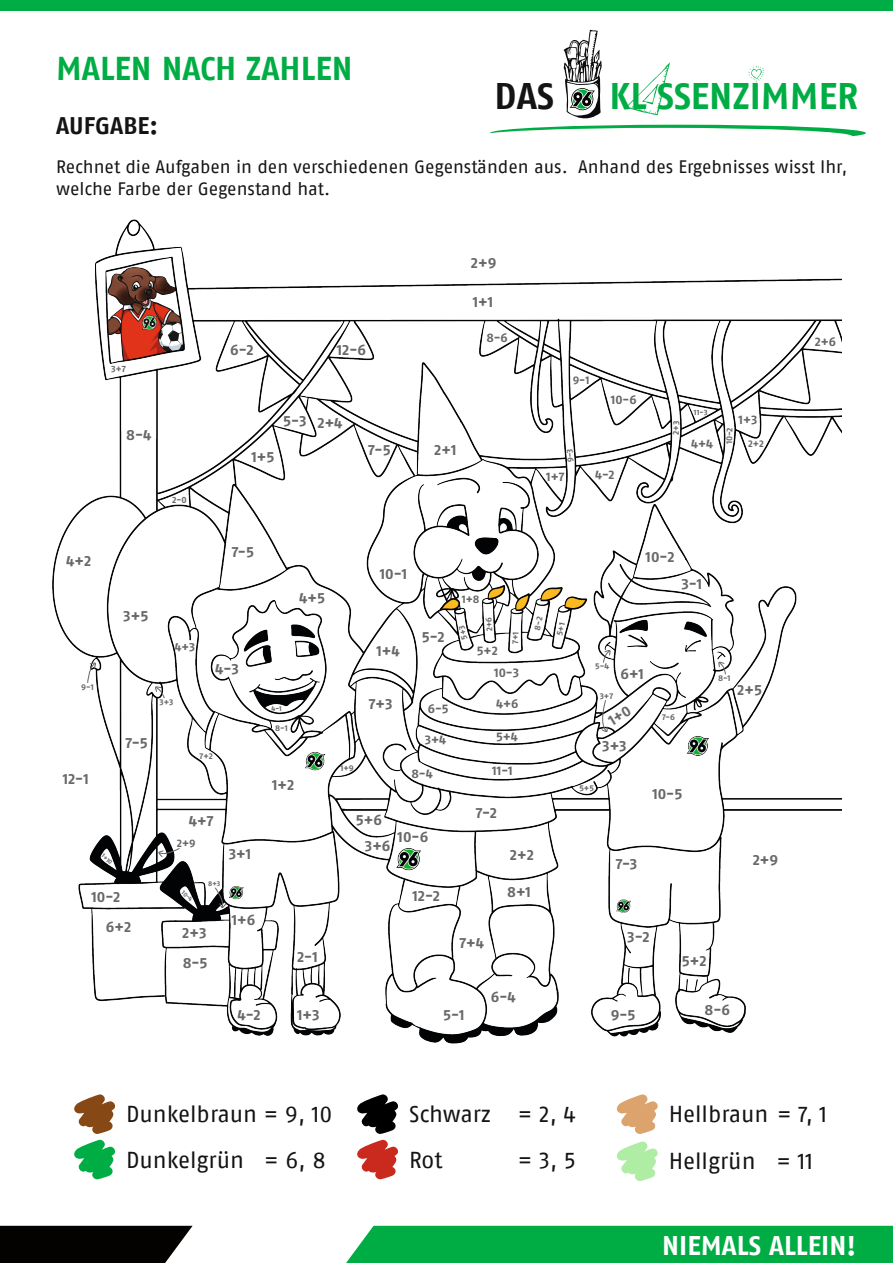
<style>
.page{position:relative;width:893px;height:1263px;background:#fff}
.page>*{position:absolute;margin:0;border:0;box-sizing:border-box;transform-origin:0 0}
.t1{font:37.05px "Fago No Bold Lf";color:#00ad44}
.t2{font:37.05px "Fago No Bold Lf";color:#131413}
.t3{font:33px "Fago No Bold Lf";color:#00ad44}
.t4{font:27px "Fago No Bold Lf";color:#fff}
.t5{font:24px "Fago No Bold Lf";color:#131413}
.t6{font:23.1px "Fago No Regular LF";color:#131413}
.t7{font:18px/21.6px "Fago No Regular LF";letter-spacing:-.005em;color:#131413}
.t8{font:700 15px "Fago OT";color:#686867}
.t9{font:700 12.75px "Fago OT";color:#686867}
.t10{font:700 12.6px "Fago OT";color:#686867}
.t11{font:700 12px "Fago OT";color:#686867}
.t12{font:700 11.25px "Fago OT";color:#686867}
.t13{font:700 11.1px "Fago OT";color:#686867}
.t14{font:700 9.9px "Fago OT";color:#686867}
.t15{font:700 9.15px "Fago OT";color:#686867}
.t16{font:700 8.7px "Fago OT";color:#686867}
.t17{font:700 8.55px "Fago OT";color:#686867}
.t18{font:700 7.8px "Fago OT";color:#686867}
.t19{font:700 7.2px "Fago OT";color:#686867}
.t20{font:700 7.05px "Fago OT";color:#686867}
.t21{font:700 6.3px "Fago OT";color:#686867}
</style>
<div class="page">
<svg style="left:625px;top:63px;width:45px;height:52px"></svg>
<svg style="left:563px;top:30px;width:39px;height:88px"></svg>
<svg style="left:748px;top:66px;width:16px;height:16px"></svg>
<svg style="left:490px;top:125px;width:376px;height:16px"></svg>
<div style="left:476px;top:128px;width:376px;height:17px;background:#fff;border-radius:50%"></div>
<svg style="left:616px;top:1094px;width:42px;height:87px"></svg>
<svg style="left:74px;top:1094px;width:42px;height:86px"></svg>
<svg style="left:357px;top:1094px;width:41px;height:86px"></svg>
<img style="left:52px;top:219px;width:790px;height:825px">
<svg style="left:602px;top:649px;width:10px;height:14px"></svg>
<svg style="left:717px;top:661px;width:9px;height:14px"></svg>
<svg style="left:158px;top:847px;width:22px;height:10px"></svg>
<svg style="left:214px;top:887px;width:13px;height:22px"></svg>
<svg style="left:87px;top:662px;width:10px;height:22px"></svg>
<svg style="left:154px;top:686px;width:11px;height:13px"></svg>
<div style="left:0;top:0;width:893px;height:11px;background:#00ad44"></div>
<svg style="left:0;top:1226px;width:893px;height:37px"></svg>
<svg style="left:567px;top:449px;width:7px;height:13px"></svg>
<svg style="left:673px;top:421px;width:6px;height:13px"></svg>
<svg style="left:598px;top:699px;width:34px;height:34px"></svg>
<svg style="left:459px;top:625px;width:9px;height:14px"></svg>
<svg style="left:485px;top:617px;width:7px;height:14px"></svg>
<svg style="left:512px;top:632px;width:6px;height:12px"></svg>
<svg style="left:534px;top:616px;width:9px;height:14px"></svg>
<svg style="left:557px;top:623px;width:8px;height:13px"></svg>
<p class="t3" style="left:56px;top:50px;width:298px">MALEN NACH ZAHLEN</p>
<p class="t5" style="left:56px;top:111px;width:103px">AUFGABE:</p>
<p class="t2" style="left:494px;top:74px;width:61px">DAS</p>
<p class="t1" style="left:610px;top:74px;width:250px">KL SSENZIMMER</p>
<p class="t7" style="left:56px;top:156px;width:793px">Rechnet die Aufgaben in den verschiedenen Gegenständen aus. Anhand des Ergebnisses wisst Ihr, welche Farbe der Gegenstand hat.</p>
<p class="t8" style="left:471px;top:253px;width:27px">2+9</p>
<p class="t8" style="left:230px;top:341px;width:25px">6-2</p>
<p class="t8" style="left:337px;top:341px;width:31px">12-6</p>
<p class="t8" style="left:473px;top:293px;width:22px">1+1</p>
<p class="t10" style="left:486px;top:330px;width:23px">8-6</p>
<p class="t10" style="left:815px;top:334px;width:23px">2+6</p>
<p class="t15" style="left:111px;top:363px;width:16px">3+7</p>
<p class="t12" style="left:573px;top:373px;width:18px">9-1</p>
<p class="t10" style="left:611px;top:392px;width:27px">10-6</p>
<p class="t8" style="left:126px;top:426px;width:27px">8-4</p>
<p class="t8" style="left:251px;top:447px;width:24px">1+5</p>
<p class="t8" style="left:283px;top:411px;width:25px">5-3</p>
<p class="t8" style="left:318px;top:414px;width:27px">2+4</p>
<p class="t8" style="left:368px;top:441px;width:24px">7-5</p>
<p class="t8" style="left:434px;top:441px;width:24px">2+1</p>
<p class="t18" style="left:694px;top:408px;width:15px">11-3</p>
<p class="t10" style="left:691px;top:436px;width:24px">4+4</p>
<p class="t10" style="left:738px;top:412px;width:20px">1+3</p>
<p class="t16" style="left:724px;top:444px;width:18px;rotate:-88deg">10-2</p>
<p class="t14" style="left:748px;top:438px;width:17px">2+2</p>
<p class="t10" style="left:546px;top:469px;width:20px">1+7</p>
<p class="t10" style="left:595px;top:467px;width:21px">4-2</p>
<p class="t15" style="left:172px;top:494px;width:16px">2-0</p>
<p class="t8" style="left:66px;top:552px;width:27px">4+2</p>
<p class="t8" style="left:232px;top:542px;width:24px">7-5</p>
<p class="t8" style="left:646px;top:548px;width:30px">10-2</p>
<p class="t8" style="left:380px;top:565px;width:29px">10-1</p>
<p class="t8" style="left:681px;top:575px;width:22px">3-1</p>
<p class="t8" style="left:299px;top:588px;width:27px">4+5</p>
<p class="t12" style="left:462px;top:593px;width:19px">1+8</p>
<p class="t8" style="left:123px;top:607px;width:27px">3+5</p>
<p class="t11" style="left:175px;top:639px;width:22px">4+3</p>
<p class="t8" style="left:215px;top:660px;width:25px">4-3</p>
<p class="t8" style="left:376px;top:641px;width:25px">1+4</p>
<p class="t8" style="left:422px;top:628px;width:24px">5-2</p>
<p class="t9" style="left:477px;top:643px;width:22px">5+2</p>
<p class="t9" style="left:494px;top:665px;width:26px">10-3</p>
<p class="t17" style="left:595px;top:661px;width:15px">5-4</p>
<p class="t8" style="left:620px;top:664px;width:25px">6+1</p>
<p class="t17" style="left:718px;top:673px;width:14px">8-1</p>
<p class="t17" style="left:81px;top:682px;width:14px">9-1</p>
<p class="t17" style="left:160px;top:697px;width:15px">3+3</p>
<p class="t19" style="left:271px;top:704px;width:12px">4-1</p>
<p class="t17" style="left:275px;top:722px;width:14px">8-1</p>
<p class="t8" style="left:369px;top:694px;width:25px">7+3</p>
<p class="t9" style="left:428px;top:701px;width:23px">6-5</p>
<p class="t9" style="left:496px;top:695px;width:24px">4+6</p>
<p class="t17" style="left:600px;top:691px;width:15px">3+7</p>
<p class="t17" style="left:662px;top:712px;width:15px">7-6</p>
<p class="t8" style="left:737px;top:681px;width:26px">2+5</p>
<p class="t8" style="left:63px;top:770px;width:27px">12-1</p>
<p class="t8" style="left:126px;top:734px;width:24px">7-5</p>
<p class="t17" style="left:200px;top:751px;width:15px">7+2</p>
<p class="t8" style="left:272px;top:775px;width:24px">1+2</p>
<p class="t17" style="left:340px;top:763px;width:15px">1+9</p>
<p class="t9" style="left:425px;top:732px;width:23px">3+4</p>
<p class="t9" style="left:496px;top:729px;width:24px">5+4</p>
<p class="t9" style="left:411px;top:765px;width:23px">8-4</p>
<p class="t9" style="left:492px;top:763px;width:22px">11-1</p>
<p class="t8" style="left:602px;top:736px;width:26px">3+3</p>
<p class="t17" style="left:579px;top:783px;width:16px">5+5</p>
<p class="t8" style="left:652px;top:785px;width:32px">10-5</p>
<p class="t8" style="left:189px;top:812px;width:26px">4+7</p>
<p class="t8" style="left:356px;top:811px;width:28px">5+6</p>
<p class="t8" style="left:476px;top:803px;width:23px">7-2</p>
<p class="t21" style="left:105px;top:852px;width:14px;rotate:43deg">1+10</p>
<p class="t13" style="left:177px;top:836px;width:20px">2+9</p>
<p class="t8" style="left:229px;top:845px;width:24px">3+1</p>
<p class="t8" style="left:398px;top:828px;width:32px">10-6</p>
<p class="t8" style="left:365px;top:836px;width:27px">3+6</p>
<p class="t8" style="left:510px;top:845px;width:25px">2+2</p>
<p class="t8" style="left:616px;top:854px;width:23px">7-3</p>
<p class="t8" style="left:753px;top:851px;width:27px">2+9</p>
<p class="t8" style="left:92px;top:887px;width:30px">10-2</p>
<p class="t21" style="left:185px;top:889px;width:14px;rotate:43deg">10-4</p>
<p class="t20" style="left:208px;top:879px;width:14px">8+3</p>
<p class="t8" style="left:413px;top:887px;width:29px">12-2</p>
<p class="t8" style="left:507px;top:883px;width:25px">8+1</p>
<p class="t8" style="left:106px;top:918px;width:27px">6+2</p>
<p class="t8" style="left:182px;top:923px;width:26px">2+3</p>
<p class="t8" style="left:232px;top:910px;width:25px">1+6</p>
<p class="t8" style="left:459px;top:934px;width:26px">7+4</p>
<p class="t8" style="left:627px;top:927px;width:24px">3-2</p>
<p class="t8" style="left:183px;top:954px;width:26px">8-5</p>
<p class="t8" style="left:297px;top:948px;width:22px">2-1</p>
<p class="t8" style="left:682px;top:952px;width:26px">5+2</p>
<p class="t8" style="left:491px;top:988px;width:27px">6-4</p>
<p class="t8" style="left:237px;top:1006px;width:25px">4-2</p>
<p class="t8" style="left:297px;top:1006px;width:24px">1+3</p>
<p class="t8" style="left:443px;top:1006px;width:23px">5-1</p>
<p class="t8" style="left:611px;top:1006px;width:26px">9-5</p>
<p class="t8" style="left:704px;top:1001px;width:27px">8-6</p>
<p class="t6" style="left:126px;top:1101px;width:208px">Dunkelbraun = 9, 10</p>
<p class="t6" style="left:409px;top:1101px;width:168px">Schwarz = 2, 4</p>
<p class="t6" style="left:669px;top:1101px;width:160px">Hellbraun = 7, 1</p>
<p class="t6" style="left:126px;top:1146px;width:201px">Dunkelgrün = 6, 8</p>
<p class="t6" style="left:409px;top:1146px;width:35px">Rot</p>
<p class="t6" style="left:518px;top:1146px;width:60px">= 3, 5</p>
<p class="t6" style="left:669px;top:1148px;width:146px">Hellgrün = 11</p>
<p class="t4" style="left:662px;top:1229px;width:195px">NIEMALS ALLEIN!</p>
</div>
